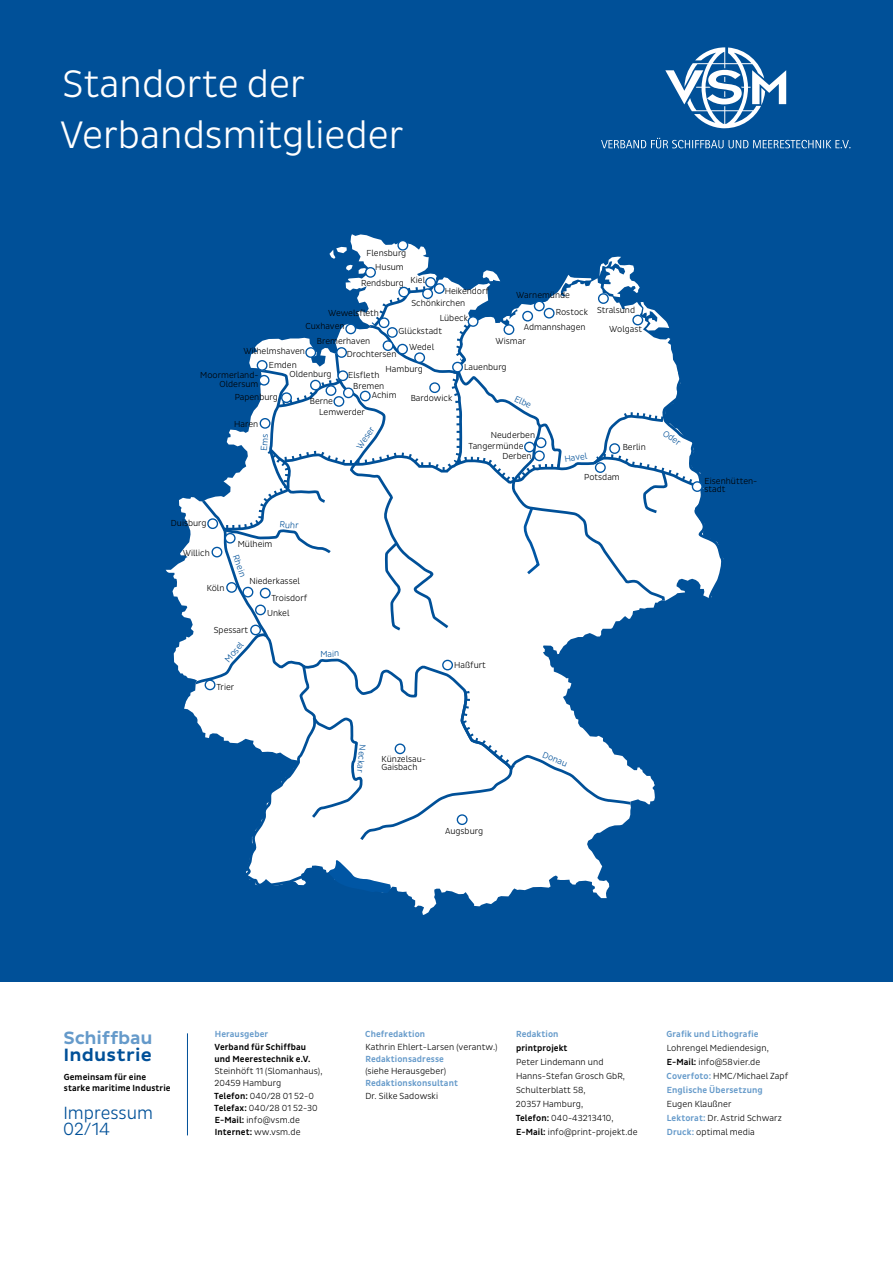
<style>
.page{position:relative;width:893px;height:1263px;background:#fff}
.page>*{position:absolute;margin:0;border:0;box-sizing:border-box;transform-origin:0 0}
.t1{font:300 39px/51px "Pluto Sans Cond";color:#fff}
.t2{font:500 18.15px "Pluto Sans";letter-spacing:-.015em;color:#659aca}
.t3{font:500 18.15px "Pluto Sans";letter-spacing:.015em;color:#005098}
.t4{font:300 18px/16.8px "Pluto Sans Cond";color:#005098}
.t5{font:300 9px/14px "Pluto Sans Cond";letter-spacing:.01em;color:#000}
.t6{font:500 9px/10.8px "Pluto Sans Cond";letter-spacing:.01em;color:#000}
.t7{font:500 9px "Pluto Sans Cond";letter-spacing:.01em;color:#659aca}
.t8{font:300 8.85px/8.2px "Pluto Sans Cond";color:#000}
.t9{font:300 8.85px "Pluto Sans Cond";color:#005098}
.s1{font-weight:500}
.s2{font-weight:500;color:#659aca}
</style>
<div class="page">
<div style="left:0;top:0;width:893px;height:981px;background:#005098"></div>
<svg style="left:166px;top:234px;width:513px;height:681px"></svg>
<svg style="left:591px;top:432px;width:47px;height:35px;background:#d5e2ee"></svg>
<svg style="left:329px;top:247px;width:18px;height:12px"></svg>
<svg style="left:599px;top:257px;width:70px;height:73px"></svg>
<svg style="left:660px;top:376px;width:64px;height:233px"></svg>
<div style="left:632px;top:315px;width:11px;height:10px;background:#fff;border:1px solid #0056a4;border-radius:50%"></div>
<svg style="left:598px;top:293px;width:11px;height:11px"></svg>
<svg style="left:544px;top:308px;width:11px;height:11px"></svg>
<svg style="left:692px;top:481px;width:11px;height:11px"></svg>
<svg style="left:609px;top:443px;width:11px;height:11px"></svg>
<svg style="left:595px;top:462px;width:11px;height:11px"></svg>
<svg style="left:397px;top:240px;width:11px;height:11px"></svg>
<svg style="left:665px;top:47px;width:121px;height:81px"></svg>
<svg style="left:601px;top:138px;width:249px;height:10px"></svg>
<hr style="left:187px;top:1033px;width:1px;height:102px;background:#005098">
<svg style="left:175px;top:265px;width:375px;height:637px"></svg>
<h1 class="t1" style="left:60px;top:59px;width:345px">Standorte der<br>Verbandsmitglieder</h1>
<p class="t8" style="left:366px;top:246px;width:41px;line-height:13.8px;text-align:right">Flensburg<br>Husum</p>
<p class="t8" style="left:361px;top:279px;width:44px">Rendsburg</p>
<p class="t8" style="left:411px;top:276px;width:16px">Kiel</p>
<p class="t8" style="left:411px;top:285px;width:79px;line-height:12.1px;text-indent:33px">Heikendorf<br>Schönkirchen</p>
<p class="t8" style="left:328px;top:309px;width:52px">Wewelsfleth</p>
<p class="t8" style="left:305px;top:322px;width:41px">Cuxhaven</p>
<p class="t8" style="left:440px;top:314px;width:30px">Lübeck</p>
<p class="t8" style="left:399px;top:327px;width:45px">Glückstadt</p>
<p class="t8" style="left:556px;top:287px;width:34px;line-height:16.5px;text-indent:-40px">Warnemünde<br>Rostock</p>
<p class="t8" style="left:524px;top:323px;width:63px">Admannshagen</p>
<p class="t8" style="left:317px;top:336px;width:55px">Bremerhaven</p>
<p class="t8" style="left:495px;top:337px;width:32px">Wismar</p>
<p class="t8" style="left:409px;top:343px;width:27px">Wedel</p>
<p class="t8" style="left:269px;top:344px;width:38px;line-height:13.5px;text-indent:-25px">Wilhelmshaven<br>Emden</p>
<p class="t8" style="left:200px;top:371px;width:60px;text-align:right">Moormerland-<br>Oldersum</p>
<p class="t8" style="left:289px;top:370px;width:44px">Oldenburg</p>
<p class="t8" style="left:235px;top:393px;width:45px">Papenburg</p>
<p class="t8" style="left:234px;top:420px;width:26px">Haren</p>
<p class="t8" style="left:347px;top:350px;width:51px">Drochtersen</p>
<p class="t8" style="left:386px;top:365px;width:39px">Hamburg</p>
<p class="t8" style="left:464px;top:362px;width:44px">Lauenburg</p>
<p class="t8" style="left:348px;top:371px;width:33px">Elsfleth</p>
<p class="t8" style="left:353px;top:381px;width:33px">Bremen</p>
<p class="t8" style="left:372px;top:391px;width:26px">Achim</p>
<p class="t8" style="left:411px;top:394px;width:43px">Bardowick</p>
<p class="t9" style="left:517px;top:393px;width:19px;rotate:26deg">Elbe</p>
<p class="t8" style="left:310px;top:397px;width:25px">Berne</p>
<p class="t8" style="left:319px;top:408px;width:47px">Lemwerder</p>
<p class="t9" style="left:354px;top:445px;width:26px;rotate:-56deg">Weser</p>
<p class="t8" style="left:491px;top:431px;width:46px">Neuderben</p>
<p class="t8" style="left:502px;top:452px;width:31px">Derben</p>
<p class="t8" style="left:469px;top:442px;width:57px">Tangermünde</p>
<p class="t9" style="left:564px;top:454px;width:24px;rotate:-8deg">Havel</p>
<p class="t8" style="left:609px;top:301px;width:34px;line-height:18.8px;text-indent:-12px">Stralsund<br>Wolgast</p>
<p class="t8" style="left:623px;top:442px;width:25px">Berlin</p>
<p class="t8" style="left:171px;top:519px;width:37px">Duisburg</p>
<p class="t8" style="left:183px;top:549px;width:29px">Willich</p>
<p class="t8" style="left:207px;top:584px;width:19px">Köln</p>
<p class="t8" style="left:214px;top:626px;width:36px">Spessart</p>
<p class="t9" style="left:280px;top:519px;width:20px;rotate:4deg">Ruhr</p>
<p class="t8" style="left:238px;top:540px;width:36px">Mülheim</p>
<p class="t8" style="left:249px;top:577px;width:52px">Niederkassel</p>
<p class="t8" style="left:267px;top:608px;width:24px">Unkel</p>
<p class="t9" style="left:240px;top:553px;width:24px;rotate:70deg">Rhein</p>
<p class="t8" style="left:271px;top:594px;width:37px">Troisdorf</p>
<p class="t9" style="left:223px;top:657px;width:25px;rotate:-49deg">Mosel</p>
<p class="t9" style="left:320px;top:648px;width:20px">Main</p>
<p class="t8" style="left:216px;top:683px;width:19px">Trier</p>
<p class="t8" style="left:454px;top:660px;width:33px">Haßfurt</p>
<p class="t8" style="left:584px;top:472px;width:37px">Potsdam</p>
<p class="t9" style="left:667px;top:428px;width:21px;rotate:34deg">Oder</p>
<p class="t9" style="left:368px;top:745px;width:29px;rotate:95deg">N eckar</p>
<p class="t8" style="left:382px;top:755px;width:46px">Künzelsau-<br>Gaisbach</p>
<p class="t8" style="left:445px;top:826px;width:40px">Augsburg</p>
<p class="t9" style="left:545px;top:749px;width:27px;rotate:23deg">Donau</p>
<p class="t8" style="left:705px;top:477px;width:54px">Eisenhütten&shy;stadt</p>
<h2 class="t2" style="left:63px;top:1028px;width:91px">Schiffbau</h2>
<h2 class="t3" style="left:63px;top:1044px;width:90px">Industrie</h2>
<p class="t6" style="left:64px;top:1072px;width:108px">Gemeinsam für eine starke maritime Industrie</p>
<h3 class="t4" style="left:63px;top:1104px;width:91px">Impressum<br>02/14</h3>
<p class="t7" style="left:215px;top:1029px;width:55px">Herausgeber</p>
<p class="t6" style="left:215px;top:1041px;width:97px;line-height:12.3px">Verband für Schiffbau und Meerestechnik e.V.</p>
<p class="t5" style="left:214px;top:1065px;width:110px;line-height:12.3px">Steinhöft 11 (Slomanhaus),<br>20459 Hamburg<br><span class="s1">Telefon:</span> 040/28 01 52-0<br><span class="s1">Telefax:</span> 040/28 01 52-30<br><span class="s1">E-Mail:</span> info@vsm.de<br><span class="s1">Internet:</span> ww.vsm.de</p>
<p class="t7" style="left:365px;top:1029px;width:62px">Chefredaktion</p>
<p class="t5" style="left:365px;top:1040px;width:134px">Kathrin Ehlert-Larsen (verantw.)</p>
<p class="t7" style="left:365px;top:1054px;width:80px">Redaktionsadresse</p>
<p class="t5" style="left:365px;top:1064px;width:82px">(siehe Herausgeber)</p>
<p class="t7" style="left:365px;top:1078px;width:94px">Redaktionskonsultant</p>
<p class="t5" style="left:365px;top:1089px;width:74px">Dr. Silke Sadowski</p>
<p class="t7" style="left:516px;top:1029px;width:44px">Redaktion</p>
<p class="t6" style="left:516px;top:1043px;width:53px">printprojekt</p>
<p class="t5" style="left:516px;top:1055px;width:123px">Peter Lindemann und<br>Hanns-Stefan Grosch GbR,<br>Schulterblatt 58,<br>20357 Hamburg,<br><span class="s1">Telefon:</span> 040-43213410,<br><span class="s1">E-Mail:</span> info@print-projekt.de</p>
<p class="t7" style="left:666px;top:1029px;width:93px">Grafik und Lithografie</p>
<p class="t5" style="left:666px;top:1041px;width:123px">Lohrengel Mediendesign,<br><span class="s1">E-Mail:</span> info@58vier.de<br><span class="s2">Coverfoto:</span> HMC/Michael Zapf<br><span class="s2">Englische Übersetzung</span></p>
<p class="t5" style="left:667px;top:1097px;width:117px">Eugen Klaußner<br><span class="s2">Lektorat:</span> Dr. Astrid Schwarz<br><span class="s2">Druck:</span> optimal media</p>
</div>
